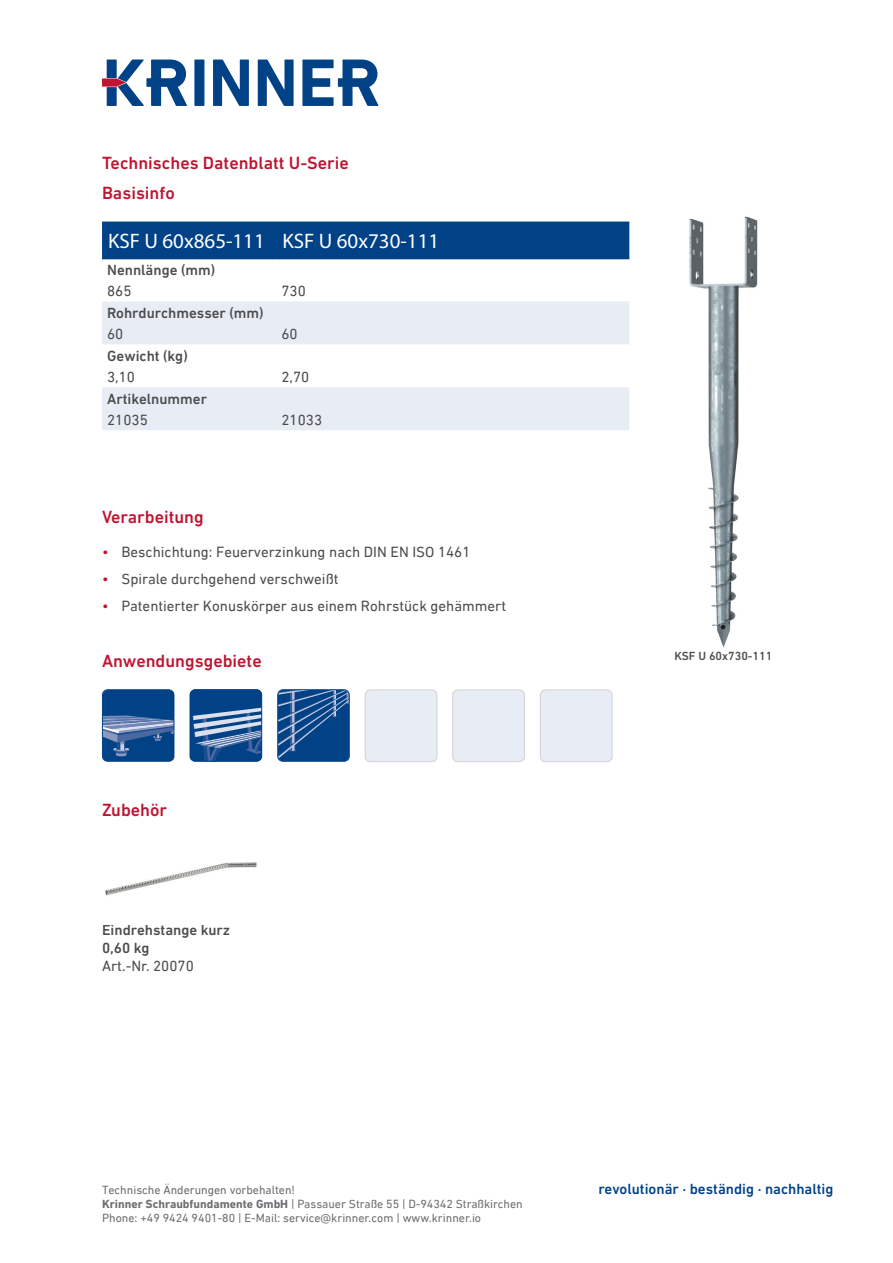
<style>
.page{position:relative;width:893px;height:1263px;background:#fff}
.page>*{position:absolute;margin:0;border:0;box-sizing:border-box;transform-origin:0 0}
.Subline{font:21px "Myriad Pro";color:#fff}
.Subline-2{font:500 18px "DIN Next LT Pro";color:#c01432}
.Copy{font:15px "DIN Next LT Pro";color:#4b4c4d}
.Subline-3{font:500 15px "DIN Next LT Pro";color:#4b4c4d}
.t1{font:500 15px "DIN Next LT Pro";color:#014286}
.Subline-4{font:15px "DIN Next LT Pro";color:#4b4c4d}
.Copy-2{font:500 15px "DIN Next LT Pro";color:#4b4c4d}
.t2{font:12px/14.4px "DIN Next LT Pro";color:#6c6d70}
.Copy-3{font:500 12px "DIN Next LT Pro";color:#4b4c4d}
.s1{color:#c01432}
.s2{font-weight:700}
</style>
<div class="page">
<div style="left:194px;top:60px;width:10px;height:46px;background:#014286"></div>
<svg style="left:213px;top:60px;width:36px;height:46px"></svg>
<svg style="left:258px;top:60px;width:36px;height:46px"></svg>
<svg style="left:302px;top:60px;width:76px;height:46px"></svg>
<svg style="left:102px;top:60px;width:85px;height:46px"></svg>
<div style="left:102px;top:222px;width:527px;height:36px;background:#014286"></div>
<svg style="left:102px;top:301px;width:527px;height:129px;fill:#e8ecf4"></svg>
<hr style="left:102px;top:258px;width:174px;height:1px;background:#014286">
<hr style="left:276px;top:258px;width:175px;height:1px;background:#014286">
<hr style="left:451px;top:258px;width:178px;height:1px;background:#014286">
<div style="left:190px;top:689px;width:72px;height:72px;background:#014286;border-radius:5px"></div>
<svg style="left:193px;top:708px;width:69px;height:53px"></svg>
<div style="left:190px;top:689px;width:72px;height:73px;border:1px solid #014286;border-radius:5px"></div>
<div style="left:278px;top:690px;width:71px;height:71px;background:#014286;border-radius:5px"></div>
<svg style="left:279px;top:691px;width:69px;height:67px"></svg>
<div style="left:277px;top:689px;width:73px;height:73px;border:1px solid #014286;border-radius:5px"></div>
<div style="left:453px;top:690px;width:71px;height:72px;background:#e8ecf4;border-radius:5px"></div>
<div style="left:452px;top:690px;width:73px;height:72px;border:1px solid #d1d2d4;border-radius:5px"></div>
<div style="left:365px;top:690px;width:72px;height:72px;background:#e8ecf4;border-radius:5px"></div>
<div style="left:365px;top:690px;width:72px;height:72px;border:1px solid #d1d2d4;border-radius:5px"></div>
<div style="left:540px;top:690px;width:72px;height:72px;background:#e8ecf4;border-radius:5px"></div>
<div style="left:540px;top:690px;width:72px;height:72px;border:1px solid #d1d2d4;border-radius:5px"></div>
<div style="left:103px;top:690px;width:71px;height:71px;background:#014286;border-radius:5px"></div>
<svg style="left:104px;top:716px;width:68px;height:40px"></svg>
<div style="left:102px;top:689px;width:72px;height:73px;border:1px solid #014286;border-radius:5px"></div>
<img style="left:689px;top:216px;width:69px;height:432px">
<img style="left:105px;top:862px;width:152px;height:33px">
<p class="Subline-2" style="left:102px;top:152px;width:248px">Technisches Datenblatt U-Serie</p>
<p class="Subline-2" style="left:102px;top:182px;width:74px">Basisinfo</p>
<p class="Subline" style="left:108px;top:228px;width:158px">KSF U 60x865-111</p>
<p class="Subline" style="left:282px;top:228px;width:158px">KSF U 60x730-111</p>
<p class="Subline-3" style="left:107px;top:261px;width:110px">Nennlänge (mm)</p>
<p class="Subline-4" style="left:107px;top:283px;width:26px">865</p>
<p class="Subline-4" style="left:281px;top:283px;width:26px">730</p>
<p class="Subline-3" style="left:107px;top:304px;width:158px">Rohrdurchmesser (mm)</p>
<p class="Subline-4" style="left:107px;top:325px;width:18px">60</p>
<p class="Subline-4" style="left:281px;top:325px;width:18px">60</p>
<p class="Subline-3" style="left:107px;top:347px;width:82px">Gewicht (kg)</p>
<p class="Subline-4" style="left:107px;top:368px;width:29px">3,10</p>
<p class="Subline-4" style="left:281px;top:368px;width:29px">2,70</p>
<p class="Subline-3" style="left:107px;top:390px;width:101px">Artikelnummer</p>
<p class="Subline-4" style="left:107px;top:411px;width:42px">21035</p>
<p class="Subline-4" style="left:281px;top:411px;width:42px">21033</p>
<p class="Subline-2" style="left:102px;top:506px;width:103px">Verarbeitung</p>
<p class="Copy" style="left:102px;top:543px;width:370px"><span class="s1">•</span> Beschichtung: Feuerverzinkung nach DIN EN ISO 1461</p>
<p class="Copy" style="left:102px;top:570px;width:238px"><span class="s1">•</span> Spirale durchgehend verschweißt</p>
<p class="Copy" style="left:102px;top:597px;width:406px"><span class="s1">•</span> Patentierter Konuskörper aus einem Rohrstück gehämmert</p>
<p class="Subline-2" style="left:102px;top:650px;width:161px">Anwendungsgebiete</p>
<p class="Subline-2" style="left:102px;top:799px;width:67px">Zubehör</p>
<p class="Copy-2" style="left:102px;top:921px;width:130px">Eindrehstange kurz</p>
<p class="Copy-2" style="left:102px;top:939px;width:49px">0,60 kg</p>
<p class="Copy" style="left:102px;top:957px;width:93px">Art.-Nr. 20070</p>
<p class="Copy-3" style="left:674px;top:649px;width:99px">KSF U 60x730-111</p>
<p class="t2" style="left:102px;top:1182px;width:194px">Technische Änderungen vorbehalten!</p>
<p class="t1" style="left:598px;top:1180px;width:237px">revolutionär · beständig · nachhaltig</p>
<p class="t2" style="left:102px;top:1196px;width:422px"><span class="s2">Krinner Schraubfundamente GmbH</span> | Passauer Straße 55 | D-94342 Straßkirchen<br>Phone: +49 9424 9401-80 | E-Mail: service@krinner.com | www.krinner.io</p>
</div>
